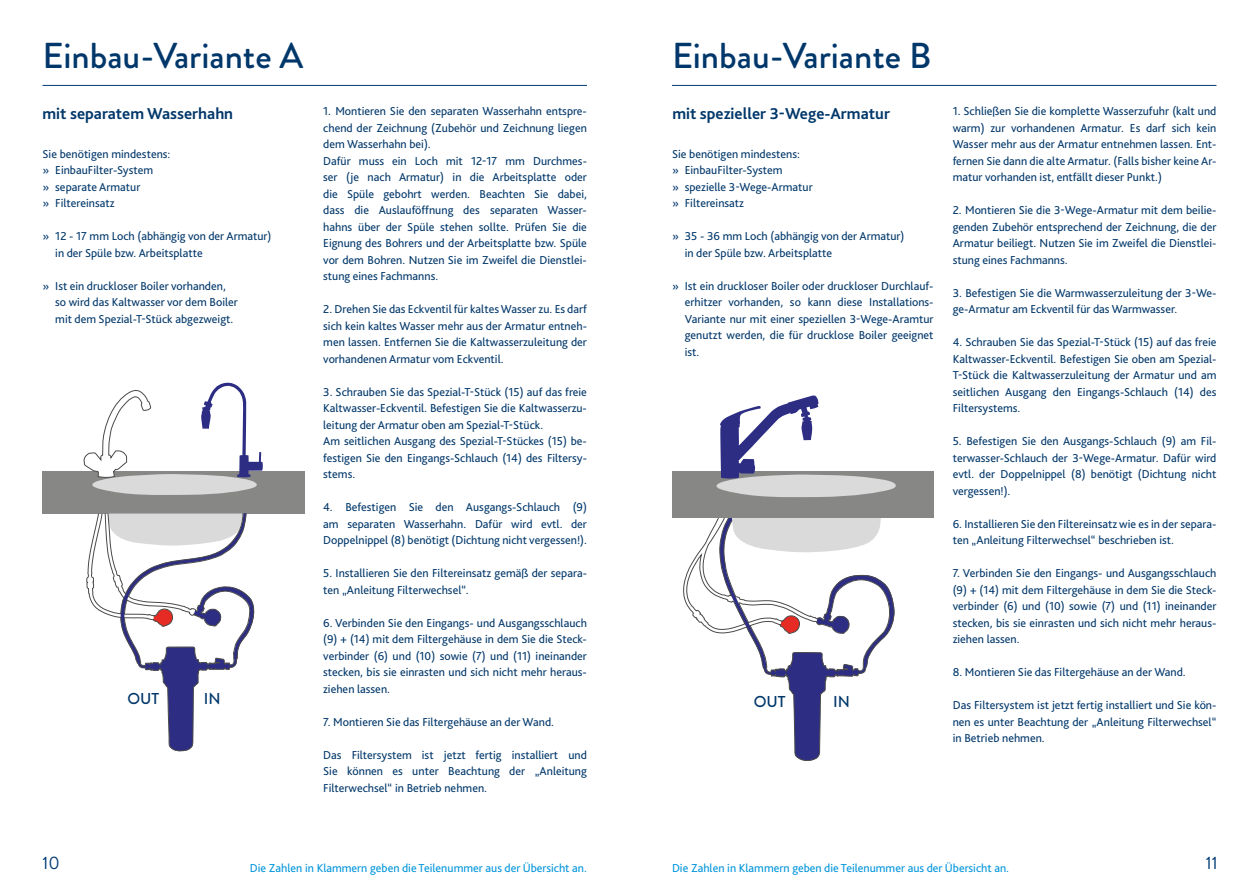
<style>
.page{position:relative;width:1259px;height:893px;background:#fff}
.page>*{position:absolute;margin:0;border:0;box-sizing:border-box;transform-origin:0 0}
.t1{font:500 36px "Brandon Grotesque";color:#00376a}
.t2{font:18px "Brandon Grotesque";color:#003a76}
.t3{font:700 16.5px "Bliss Pro";color:#00376a}
.t4{font:500 15.75px "Brandon Grotesque";color:#00376a}
.t5{font:12px/16.5px "Bliss Pro";color:#00376a;text-align:justify}
.t6{font:12px "Bliss Pro";color:#0095db}
</style>
<div class="page">
<div style="left:43px;top:471px;width:261px;height:43px;background:#878786"></div>
<svg style="left:84px;top:382px;width:179px;height:113px"></svg>
<svg style="left:86px;top:513px;width:169px;height:239px"></svg>
<hr style="left:43px;top:85px;width:544px;height:1px;background:#003a76">
<hr style="left:672px;top:85px;width:544px;height:1px;background:#003a76">
<svg style="left:683px;top:520px;width:34px;height:113px"></svg>
<svg style="left:717px;top:518px;width:178px;height:243px"></svg>
<div style="left:672px;top:471px;width:261px;height:47px;background:#878786"></div>
<svg style="left:716px;top:395px;width:180px;height:103px"></svg>
<h1 class="t1" style="left:43px;top:36px;width:262px">Einbau-Variante A</h1>
<h1 class="t1" style="left:672px;top:36px;width:261px">Einbau-Variante B</h1>
<h3 class="t3" style="left:43px;top:105px;width:192px">mit separatem Wasserhahn</h3>
<p class="t5" style="left:43px;top:146px;width:129px;text-align:left">Sie benötigen mindestens: » EinbauFilter-System<br>» separate Armatur<br>» Filtereinsatz</p>
<p class="t5" style="left:55px;top:229px;width:218px;text-indent:-13px">» 12 - 17 mm Loch (abhängig von der Armatur) in der Spüle bzw. Arbeitsplatte</p>
<p class="t5" style="left:55px;top:278px;width:184px;text-align:left;text-indent:-13px">» Ist ein druckloser Boiler vorhanden, so wird das Kaltwasser vor dem Boiler mit dem Spezial-T-Stück abgezweigt.</p>
<h3 class="t4" style="left:127px;top:689px;width:33px">OUT</h3>
<h3 class="t4" style="left:204px;top:689px;width:18px">IN</h3>
<p class="t5" style="left:323px;top:104px;width:265px;text-align:left">1. Montieren Sie den separaten Wasserhahn entspre&shy;chend der Zeichnung (Zubehör und Zeichnung liegen dem Wasserhahn bei).<br>Dafür muss ein Loch mit 12-17 mm Durchmes&shy;ser (je nach Armatur) in die Arbeitsplatte oder die Spüle gebohrt werden. Beachten Sie dabei, dass die Auslauföffnung des separaten Wasser&shy;hahns über der Spüle stehen sollte. Prüfen Sie die Eignung des Bohrers und der Arbeitsplatte bzw. Spüle vor dem Bohren. Nutzen Sie im Zweifel die Dienstlei&shy;stung eines Fachmanns.</p>
<p class="t5" style="left:323px;top:302px;width:265px">2. Drehen Sie das Eckventil für kaltes Wasser zu. Es darf sich kein kaltes Wasser mehr aus der Armatur entneh&shy;men lassen. Entfernen Sie die Kaltwasserzuleitung der vorhandenen Armatur vom Eckventil.</p>
<p class="t5" style="left:323px;top:384px;width:265px;text-align:left">3. Schrauben Sie das Spezial-T-Stück (15) auf das freie Kaltwasser-Eckventil. Befestigen Sie die Kaltwasserzu&shy;leitung der Armatur oben am Spezial-T-Stück.<br>Am seitlichen Ausgang des Spezial-T-Stückes (15) be&shy;festigen Sie den Eingangs-Schlauch (14) des Filtersy&shy;stems.</p>
<p class="t5" style="left:323px;top:500px;width:265px">4. Befestigen Sie den Ausgangs-Schlauch (9) am separaten Wasserhahn. Dafür wird evtl. der Doppelnippel (8) benötigt (Dichtung nicht vergessen!).</p>
<p class="t5" style="left:323px;top:566px;width:265px">5. Installieren Sie den Filtereinsatz gemäß der separa&shy;ten „Anleitung Filterwechsel“.</p>
<p class="t5" style="left:323px;top:615px;width:265px">6. Verbinden Sie den Eingangs- und Ausgangsschlauch (9) + (14) mit dem Filtergehäuse in dem Sie die Steck&shy;verbinder (6) und (10) sowie (7) und (11) ineinander stecken, bis sie einrasten und sich nicht mehr heraus&shy;ziehen lassen.</p>
<p class="t5" style="left:323px;top:714px;width:232px">7. Montieren Sie das Filtergehäuse an der Wand.</p>
<p class="t5" style="left:323px;top:747px;width:265px">Das Filtersystem ist jetzt fertig installiert und Sie können es unter Beachtung der „Anleitung Filterwechsel“ in Betrieb nehmen.</p>
<h3 class="t3" style="left:672px;top:105px;width:219px">mit spezieller 3-Wege-Armatur</h3>
<p class="t5" style="left:672px;top:146px;width:142px;text-align:left">Sie benötigen mindestens:<br>» EinbauFilter-System<br>» spezielle 3-Wege-Armatur » Filtereinsatz</p>
<p class="t5" style="left:685px;top:229px;width:221px;text-indent:-13px">» 35 - 36 mm Loch (abhängig von der Armatur) in der Spüle bzw. Arbeitsplatte</p>
<p class="t5" style="left:685px;top:278px;width:250px;text-indent:-13px">» Ist ein druckloser Boiler oder druckloser Durchlauf&shy;erhitzer vorhanden, so kann diese Installations-Variante nur mit einer speziellen 3-Wege-Aramtur genutzt werden, die für drucklose Boiler geeignet ist.</p>
<h3 class="t4" style="left:754px;top:693px;width:33px">OUT</h3>
<h3 class="t4" style="left:833px;top:693px;width:18px">IN</h3>
<p class="t5" style="left:952px;top:104px;width:265px">1. Schließen Sie die komplette Wasserzufuhr (kalt und warm) zur vorhandenen Armatur. Es darf sich kein Wasser mehr aus der Armatur entnehmen lassen. Ent&shy;fernen Sie dann die alte Armatur. (Falls bisher keine Ar&shy;matur vorhanden ist, entfällt dieser Punkt.)</p>
<p class="t5" style="left:952px;top:203px;width:265px">2. Montieren Sie die 3-Wege-Armatur mit dem beilie&shy;genden Zubehör entsprechend der Zeichnung, die der Armatur beiliegt. Nutzen Sie im Zweifel die Dienstlei&shy;stung eines Fachmanns.</p>
<p class="t5" style="left:952px;top:285px;width:265px">3. Befestigen Sie die Warmwasserzuleitung der 3-We&shy;ge-Armatur am Eckventil für das Warmwasser.</p>
<p class="t5" style="left:952px;top:335px;width:265px">4. Schrauben Sie das Spezial-T-Stück (15) auf das freie Kaltwasser-Eckventil. Befestigen Sie oben am Spezial-T-Stück die Kaltwasserzuleitung der Armatur und am seitlichen Ausgang den Eingangs-Schlauch (14) des Filtersystems.</p>
<p class="t5" style="left:952px;top:434px;width:265px">5. Befestigen Sie den Ausgangs-Schlauch (9) am Fil&shy;terwasser-Schlauch der 3-Wege-Armatur. Dafür wird evtl. der Doppelnippel (8) benötigt (Dichtung nicht vergessen!).</p>
<p class="t5" style="left:952px;top:516px;width:265px">6. Installieren Sie den Filtereinsatz wie es in der separa&shy;ten „Anleitung Filterwechsel“ beschrieben ist.</p>
<p class="t5" style="left:952px;top:566px;width:265px">7. Verbinden Sie den Eingangs- und Ausgangsschlauch (9) + (14) mit dem Filtergehäuse in dem Sie die Steck&shy;verbinder (6) und (10) sowie (7) und (11) ineinander stecken, bis sie einrasten und sich nicht mehr heraus&shy;ziehen lassen.</p>
<p class="t5" style="left:952px;top:665px;width:234px">8. Montieren Sie das Filtergehäuse an der Wand.</p>
<p class="t5" style="left:952px;top:698px;width:265px">Das Filtersystem ist jetzt fertig installiert und Sie kön&shy;nen es unter Beachtung der „Anleitung Filterwechsel“ in Betrieb nehmen.</p>
<h2 class="t2" style="left:43px;top:856px;width:19px">10</h2>
<h2 class="t2" style="left:1206px;top:856px;width:13px">11</h2>
<p class="t6" style="left:250px;top:863px;width:339px">Die Zahlen in Klammern geben die Teilenummer aus der Übersicht an.</p>
<p class="t6" style="left:672px;top:863px;width:339px">Die Zahlen in Klammern geben die Teilenummer aus der Übersicht an.</p>
</div>
